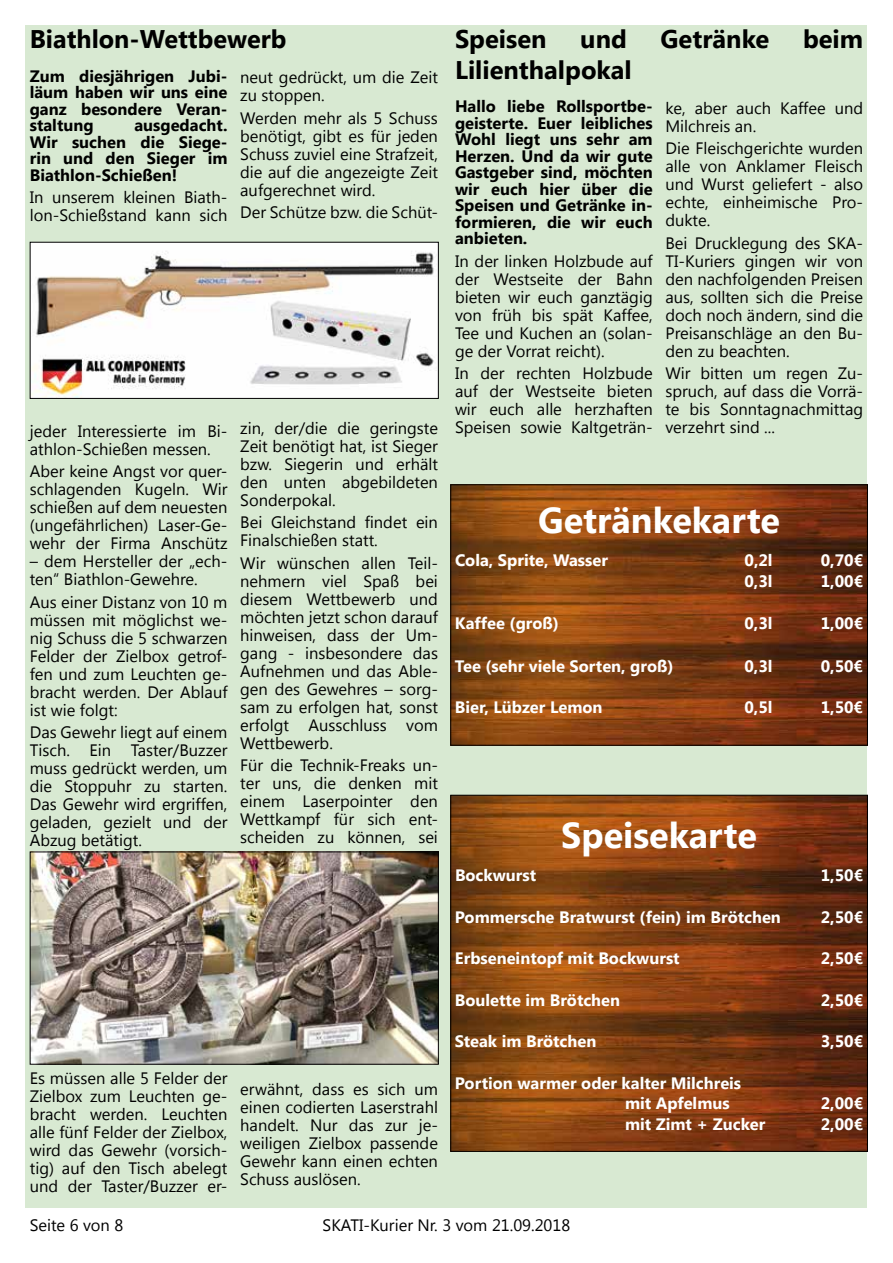
<style>
.page{position:relative;width:893px;height:1263px;background:#fff}
.page>*{position:absolute;margin:0;border:0;box-sizing:border-box;transform-origin:0 0}
.t1{font:700 36px "Segoe UI";color:#fff}
.t2{font:700 25.5px "Segoe UI";color:#000}
.t3{font:16.5px/18px "Segoe UI";color:#000;text-align:justify}
.t4{font:700 16.5px/20.7px "Segoe UI";color:#fff}
.t5{font:700 16.5px/16.5px "Segoe UI";color:#000;text-align:justify}
</style>
<div class="page">
<div style="left:26px;top:26px;width:841px;height:1182px;background:#d8e9d2"></div>
<img style="left:452px;top:486px;width:414px;height:258px">
<div style="left:450px;top:484px;width:418px;height:262px;border:1px solid #000"></div>
<img style="left:32px;top:853px;width:405px;height:209px">
<div style="left:30px;top:851px;width:409px;height:213px;border:1px solid #000"></div>
<img style="left:32px;top:244px;width:405px;height:153px">
<div style="left:30px;top:242px;width:409px;height:157px;border:1px solid #000"></div>
<img style="left:452px;top:797px;width:414px;height:353px">
<div style="left:450px;top:795px;width:418px;height:357px;border:1px solid #000"></div>
<h2 class="t2" style="left:30px;top:21px;width:258px">Biathlon-Wettbewerb</h2>
<p class="t5" style="left:30px;top:67px;width:199px">Zum diesjährigen Jubi&shy;läum haben wir uns eine ganz besondere Veran&shy;staltung</p>
<p class="t3" style="left:240px;top:68px;width:199px">neut gedrückt, um die Zeit zu stoppen.</p>
<p class="t3" style="left:240px;top:108px;width:199px">Werden mehr als 5 Schuss benötigt, gibt es für jeden Schuss zuviel eine Strafzeit, die auf die angezeigte Zeit aufgerechnet wird.</p>
<p class="t3" style="left:240px;top:202px;width:199px">Der Schütze bzw. die Schüt-</p>
<p class="t5" style="left:30px;top:116px;width:199px;text-indent:105px">ausgedacht.<br>Wir suchen die Siege&shy;rin und den Sieger im Biathlon-Schießen!</p>
<p class="t3" style="left:30px;top:188px;width:199px">In unserem kleinen Biath&shy;lon-Schießstand kann sich</p>
<p class="t3" style="left:30px;top:422px;width:199px">jeder Interessierte im Bi&shy;athlon-Schießen messen.</p>
<p class="t3" style="left:30px;top:462px;width:199px">Aber keine Angst vor quer&shy;schlagenden Kugeln. Wir schießen auf dem neuesten (ungefährlichen) Laser-Ge&shy;wehr der Firma Anschütz</p>
<p class="t3" style="left:30px;top:552px;width:199px">– dem Hersteller der „ech&shy;ten“ Biathlon-Gewehre.</p>
<p class="t3" style="left:30px;top:592px;width:199px">Aus einer Distanz von 10 m müssen mit möglichst we&shy;nig Schuss die 5 schwarzen Felder der Zielbox getrof&shy;fen und zum Leuchten ge&shy;bracht werden. Der Ablauf ist wie folgt:</p>
<p class="t3" style="left:30px;top:722px;width:199px">Das Gewehr liegt auf einem Tisch. Ein Taster/Buzzer muss gedrückt werden, um die Stoppuhr zu starten.<br>Das Gewehr wird ergriffen, geladen, gezielt und der Abzug betätigt.</p>
<p class="t3" style="left:240px;top:418px;width:199px">zin, der/die die geringste Zeit benötigt hat, ist Sieger bzw. Siegerin und erhält den unten abgebildeten Sonderpokal.</p>
<p class="t3" style="left:240px;top:513px;width:199px">Bei Gleichstand findet ein<br>Finalschießen statt.</p>
<p class="t3" style="left:240px;top:553px;width:199px">Wir wünschen allen Teil&shy;nehmern viel Spaß bei diesem Wettbewerb und möchten jetzt schon darauf hinweisen, dass der Um&shy;gang - insbesondere das Aufnehmen und das Able&shy;gen des Gewehres – sorg&shy;sam zu erfolgen hat, sonst erfolgt Ausschluss vom Wettbewerb.</p>
<p class="t3" style="left:240px;top:755px;width:199px">Für die Technik-Freaks un&shy;ter uns, die denken mit einem Laserpointer den Wettkampf für sich ent&shy;scheiden zu können, sei</p>
<p class="t3" style="left:30px;top:1069px;width:199px">Es müssen alle 5 Felder der Zielbox zum Leuchten ge&shy;bracht werden. Leuchten alle fünf Felder der Zielbox, wird das Gewehr (vorsich&shy;tig) auf den Tisch abelegt und der Taster/Buzzer er-</p>
<p class="t3" style="left:240px;top:1079px;width:199px">erwähnt, dass es sich um einen codierten Laserstrahl handelt. Nur das zur je&shy;weiligen Zielbox passende Gewehr kann einen echten Schuss auslösen.</p>
<h2 class="t2" style="left:455px;top:21px;width:93px">Speisen</h2>
<h2 class="t2" style="left:580px;top:21px;width:48px">und</h2>
<h2 class="t2" style="left:660px;top:21px;width:110px">Getränke</h2>
<h2 class="t2" style="left:803px;top:21px;width:62px">beim</h2>
<h2 class="t2" style="left:455px;top:52px;width:178px">Lilienthalpokal</h2>
<p class="t5" style="left:455px;top:97px;width:199px">Hallo liebe Rollsportbe&shy;geisterte. Euer leibliches Wohl liegt uns sehr am Herzen. Und da wir gute Gastgeber sind, möchten wir euch hier über die Speisen und Getränke in&shy;formieren, die wir euch anbieten.</p>
<p class="t3" style="left:455px;top:251px;width:199px">In der linken Holzbude auf der Westseite der Bahn bieten wir euch ganztägig von früh bis spät Kaffee, Tee und Kuchen an (solan&shy;ge der Vorrat reicht).</p>
<p class="t3" style="left:455px;top:363px;width:199px">In der rechten Holzbude auf der Westseite bieten wir euch alle herzhaften Speisen sowie Kaltgeträn-</p>
<p class="t3" style="left:665px;top:98px;width:199px">ke, aber auch Kaffee und<br>Milchreis an.</p>
<p class="t3" style="left:665px;top:139px;width:199px">Die Fleischgerichte wurden alle von Anklamer Fleisch und Wurst geliefert - also echte, einheimische Pro&shy;dukte.</p>
<p class="t3" style="left:665px;top:233px;width:199px">Bei Drucklegung des SKA-TI-Kuriers gingen wir von den nachfolgenden Preisen aus, sollten sich die Preise doch noch ändern, sind die Preisanschläge an den Bu&shy;den zu beachten.</p>
<p class="t3" style="left:665px;top:363px;width:199px">Wir bitten um regen Zu&shy;spruch, auf dass die Vorrä&shy;te bis Sonntagnachmittag verzehrt sind ...</p>
<h1 class="t1" style="left:538px;top:494px;width:243px">Getränkekarte</h1>
<p class="t4" style="left:455px;top:549px;width:154px">Cola, Sprite, Wasser</p>
<p class="t4" style="left:744px;top:549px;width:30px">0,2l</p>
<p class="t4" style="left:821px;top:549px;width:44px">0,70€</p>
<p class="t4" style="left:744px;top:570px;width:30px">0,3l</p>
<p class="t4" style="left:821px;top:570px;width:44px">1,00€</p>
<p class="t4" style="left:455px;top:612px;width:105px">Kaffee (groß)</p>
<p class="t4" style="left:744px;top:612px;width:30px">0,3l</p>
<p class="t4" style="left:821px;top:612px;width:44px">1,00€</p>
<p class="t4" style="left:455px;top:655px;width:220px">Tee (sehr viele Sorten, groß)</p>
<p class="t4" style="left:744px;top:655px;width:30px">0,3l</p>
<p class="t4" style="left:821px;top:655px;width:44px">0,50€</p>
<p class="t4" style="left:455px;top:696px;width:149px">Bier, Lübzer Lemon</p>
<p class="t4" style="left:744px;top:696px;width:30px">0,5l</p>
<p class="t4" style="left:821px;top:696px;width:44px">1,50€</p>
<h1 class="t1" style="left:561px;top:809px;width:197px">Speisekarte</h1>
<p class="t4" style="left:455px;top:864px;width:83px">Bockwurst</p>
<p class="t4" style="left:821px;top:864px;width:44px">1,50€</p>
<p class="t4" style="left:455px;top:905px;width:327px">Pommersche Bratwurst (fein) im Brötchen</p>
<p class="t4" style="left:821px;top:905px;width:44px">2,50€</p>
<p class="t4" style="left:455px;top:947px;width:226px">Erbseneintopf mit Bockwurst</p>
<p class="t4" style="left:821px;top:947px;width:44px">2,50€</p>
<p class="t4" style="left:455px;top:988px;width:167px">Boulette im Brötchen</p>
<p class="t4" style="left:821px;top:988px;width:44px">2,50€</p>
<p class="t4" style="left:455px;top:1030px;width:143px">Steak im Brötchen</p>
<p class="t4" style="left:821px;top:1030px;width:44px">3,50€</p>
<p class="t4" style="left:625px;top:1071px;width:118px;text-indent:-170px">Portion warmer oder kalter Milchreis mit Apfelmus</p>
<p class="t4" style="left:821px;top:1092px;width:44px">2,00€</p>
<p class="t4" style="left:625px;top:1113px;width:142px">mit Zimt + Zucker</p>
<p class="t4" style="left:821px;top:1113px;width:44px">2,00€</p>
<p class="t3" style="left:30px;top:1216px;width:95px">Seite 6 von 8</p>
<p class="t3" style="left:323px;top:1216px;width:249px">SKATI-Kurier Nr. 3 vom 21.09.2018</p>
</div>
